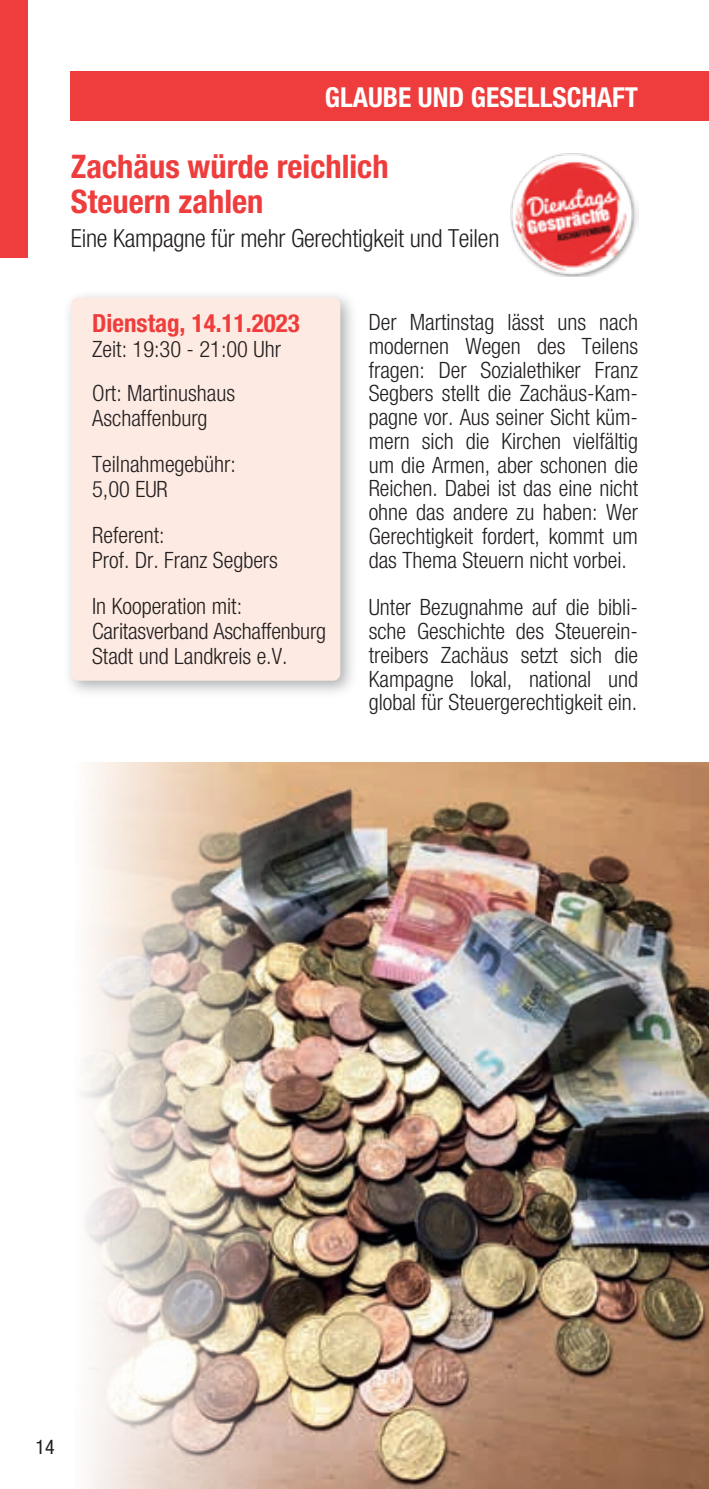
<style>
.page{position:relative;width:709px;height:1489px;background:#fff}
.page>*{position:absolute;margin:0;border:0;box-sizing:border-box;transform-origin:0 0}
.t1{font:32.5px/35px "Helvetica Neue LT 77 Bd Cn";color:#ee3d3c}
.t2{font:27.5px "Helvetica Neue LT 77 Bd Cn";color:#fff}
.t3{font:25px "Helvetica Neue LT 47 Lt Cn";letter-spacing:-.01em;color:#231f20}
.t4{font:25px "Helvetica Neue LT 77 Bd Cn";color:#ee3d3c}
.t5{font:22.5px/23.8px "Helvetica Neue LT 47 Lt Cn";color:#231f20}
.t6{font:20px "Helvetica Neue LT 57 Cn";color:#231f20}
</style>
<div class="page">
<div style="left:71px;top:71px;width:638px;height:49px;background:#ee3d3c"></div>
<div style="left:0;top:0;width:28px;height:258px;background:#ee3d3c"></div>
<img style="left:81px;top:762px;width:628px;height:726px">
<img style="left:510px;top:153px;width:128px;height:123px">
<div style="left:62px;top:289px;width:296px;height:410px;background:#939598;opacity:.75"></div>
<div style="left:71px;top:298px;width:269px;height:382px;background:#fdeae2;border-radius:7px"></div>
<p class="t2" style="left:325px;top:80px;width:315px">GLAUBE UND GESELLSCHAFT</p>
<h1 class="t1" style="left:71px;top:149px;width:319px">Zachäus würde reichlich<br>Steuern zahlen</h1>
<p class="t3" style="left:71px;top:224px;width:430px">Eine Kampagne für mehr Gerechtigkeit und Teilen</p>
<p class="t4" style="left:92px;top:308px;width:209px">Dienstag, 14.11.2023</p>
<p class="t5" style="left:92px;top:337px;width:190px">Zeit: 19:30 - 21:00 Uhr</p>
<p class="t5" style="left:92px;top:380px;width:144px;line-height:25px">Ort: Martinushaus<br>Aschaffenburg</p>
<p class="t5" style="left:92px;top:451px;width:145px;line-height:25px">Teilnahmegebühr:<br>5,00 EUR</p>
<p class="t5" style="left:92px;top:522px;width:187px;line-height:25px">Referent:<br>Prof. Dr. Franz Segbers</p>
<p class="t5" style="left:92px;top:593px;width:235px;line-height:25px">In Kooperation mit:<br>Caritasverband Aschaffenburg<br>Stadt und Landkreis e.V.</p>
<p class="t5" style="left:369px;top:310px;width:271px;text-align:justify">Der Martinstag lässt uns nach modernen Wegen des Teilens fragen: Der Sozialethiker Franz Segbers stellt die Zachäus-Kam&shy;pagne vor. Aus seiner Sicht küm&shy;mern sich die Kirchen vielfältig um die Armen, aber schonen die Reichen. Dabei ist das eine nicht ohne das andere zu haben: Wer Gerechtigkeit fordert, kommt um das Thema Steuern nicht vorbei.</p>
<p class="t5" style="left:369px;top:595px;width:271px;text-align:justify">Unter Bezugnahme auf die bibli&shy;sche Geschichte des Steuerein&shy;treibers Zachäus setzt sich die Kampagne lokal, national und global für Steuergerechtigkeit ein.</p>
<p class="t6" style="left:35px;top:1434px;width:21px">14</p>
</div>
